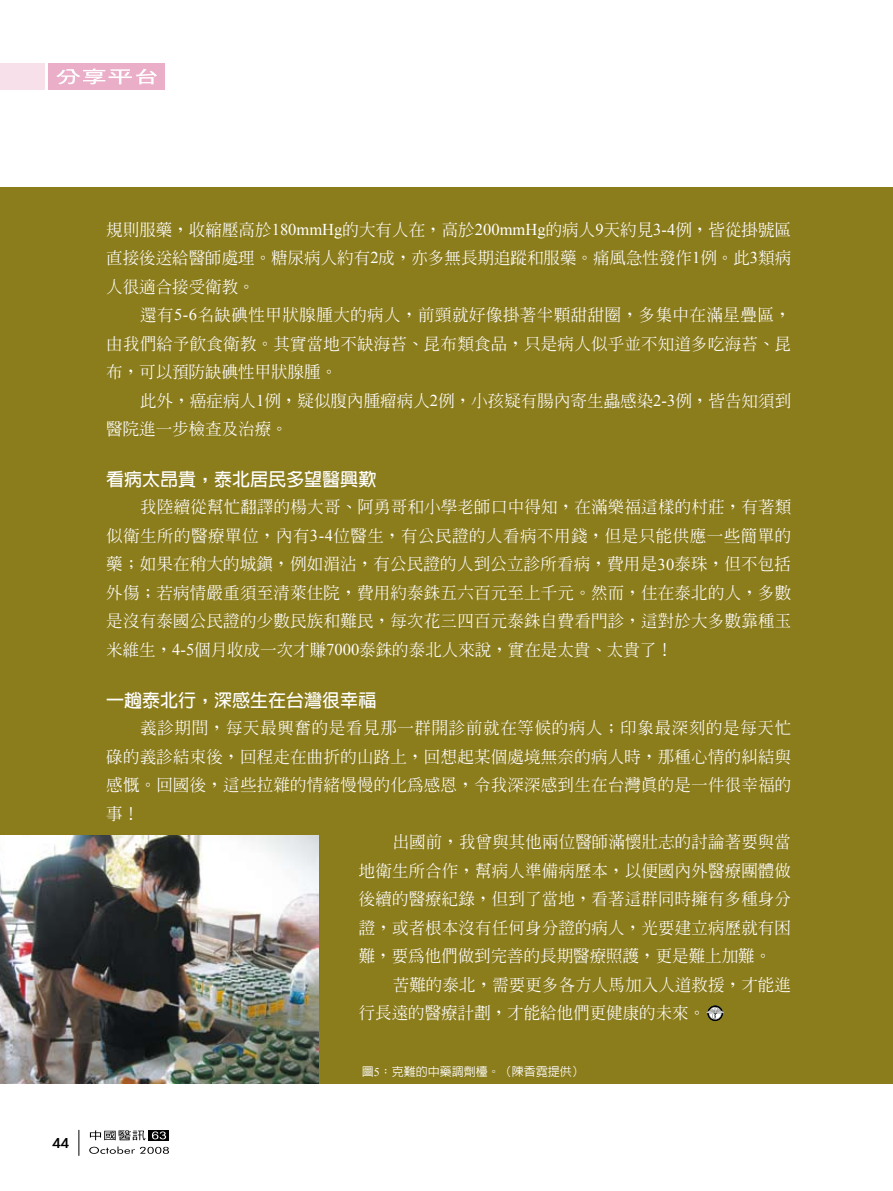
<style>
.page{position:relative;width:893px;height:1191px;background:#fff}
.page>*{position:absolute;margin:0;border:0;box-sizing:border-box;transform-origin:0 0}
.t1{font:700 18px "Lin Gothic";color:#fff}
.t2{font:500 16.5px/28.5px "Inn Ming";letter-spacing:.01em;color:#fff;text-align:justify}
.t3{font:500 16.5px "Inn Ming";letter-spacing:.04em;color:#fff}
.t4{font:16.2px "Li Gothic Med";color:#000;scale:1.11 1}
.t5{font:500 12px "Lin Gothic";color:#fff}
.s1{font-family:"Times New Roman";font-weight:400}
</style>
<div class="page">
<div style="left:0;top:187px;width:893px;height:896px;background:#8b7c1c"></div>
<img style="left:0;top:835px;width:318px;height:248px">
<svg style="left:707px;top:1005px;width:16px;height:16px"></svg>
<svg style="left:705px;top:1007px;width:20px;height:12px"></svg>
<div style="left:149px;top:1130px;width:20px;height:10px;background:#000"></div>
<svg style="left:90px;top:1130px;width:56px;height:10px"></svg>
<svg style="left:152px;top:1131px;width:14px;height:8px"></svg>
<svg style="left:89px;top:1146px;width:80px;height:7px"></svg>
<svg style="left:79px;top:1130px;width:1px;height:25px"></svg>
<div style="left:49px;top:64px;width:116px;height:26px;background:#ebaec8"></div>
<div style="left:0;top:64px;width:44px;height:26px;background:#f7e0ea"></div>
<svg style="left:56px;top:69px;width:101px;height:15px"></svg>
<p class="t4" style="left:53px;top:1134px;width:17px">44</p>
<p class="t2" style="left:106px;top:215px;width:686px">規則服藥，收縮壓高於<span class="s1">180mmHg</span>的大有人在，高於<span class="s1">200mmHg</span>的病人<span class="s1">9</span>天約見<span class="s1">3-4</span>例，皆從掛號區直接後送給醫師處理。糖尿病人約有<span class="s1">2</span>成，亦多無長期追蹤和服藥。痛風急性發作<span class="s1">1</span>例。此<span class="s1">3</span>類病人很適合接受衛教。</p>
<p class="t2" style="left:106px;top:300px;width:687px;text-indent:34px">還有<span class="s1">5-6</span>名缺碘性甲狀腺腫大的病人，前頸就好像掛著半顆甜甜圈，多集中在滿星疊區，由我們給予飲食衛教。其實當地不缺海苔、昆布類食品，只是病人似乎並不知道多吃海苔、昆布，可以預防缺碘性甲狀腺腫。</p>
<p class="t2" style="left:106px;top:386px;width:686px;text-indent:34px">此外，癌症病人<span class="s1">1</span>例，疑似腹內腫瘤病人<span class="s1">2</span>例，小孩疑有腸內寄生蟲感染<span class="s1">2-3</span>例，皆告知須到醫院進一步檢查及治療。</p>
<p class="t1" style="left:106px;top:470px;width:271px">看病太昂貴，泰北居民多望醫興歎</p>
<p class="t2" style="left:106px;top:493px;width:687px;text-indent:34px">我陸續從幫忙翻譯的楊大哥、阿勇哥和小學老師口中得知，在滿樂福這樣的村莊，有著類似衛生所的醫療單位，內有<span class="s1">3-4</span>位醫生，有公民證的人看病不用錢，但是只能供應一些簡單的藥；如果在稍大的城鎮，例如湄沾，有公民證的人到公立診所看病，費用是<span class="s1">30</span>泰珠，但不包括外傷；若病情嚴重須至清萊住院，費用約泰銖五六百元至上千元。然而，住在泰北的人，多數是沒有泰國公民證的少數民族和難民，每次花三四百元泰銖自費看門診，這對於大多數靠種玉米維生，<span class="s1">4-5</span>個月收成一次才賺<span class="s1">7000</span>泰銖的泰北人來說，實在是太貴、太貴了！</p>
<p class="t1" style="left:106px;top:691px;width:271px">一趟泰北行，深感生在台灣很幸福</p>
<p class="t3" style="left:140px;top:720px;width:652px">義診期間，每天最興奮的是看見那一群開診前就在等候的病人；印象最深刻的是每天忙</p>
<p class="t2" style="left:106px;top:742px;width:687px">碌的義診結束後，回程走在曲折的山路上，回想起某個處境無奈的病人時，那種心情的糾結與</p>
<p class="t2" style="left:106px;top:771px;width:687px">感慨。回國後，這些拉雜的情緒慢慢的化為感恩，令我深深感到生在台灣真的是一件很幸福的</p>
<p class="t2" style="left:106px;top:799px;width:34px">事！</p>
<p class="t2" style="left:393px;top:828px;width:400px">出國前，我曾與其他兩位醫師滿懷壯志的討論著要與當</p>
<p class="t2" style="left:359px;top:856px;width:434px">地衛生所合作，幫病人準備病歷本，以便國內外醫療團體做</p>
<p class="t2" style="left:359px;top:885px;width:434px">後續的醫療紀錄，但到了當地，看著這群同時擁有多種身分</p>
<p class="t2" style="left:359px;top:913px;width:434px">證，或者根本沒有任何身分證的病人，光要建立病歷就有困</p>
<p class="t2" style="left:359px;top:942px;width:414px">難，要為他們做到完善的長期醫療照護，更是難上加難。</p>
<p class="t2" style="left:393px;top:970px;width:400px">苦難的泰北，需要更多各方人馬加入人道救援，才能進</p>
<p class="t2" style="left:359px;top:999px;width:348px">行長遠的醫療計劃，才能給他們更健康的未來。</p>
<p class="t5" style="left:362px;top:1065px;width:223px">圖<span class="s1">5</span>：克難的中藥調劑檯。（陳香霓提供）</p>
</div>
